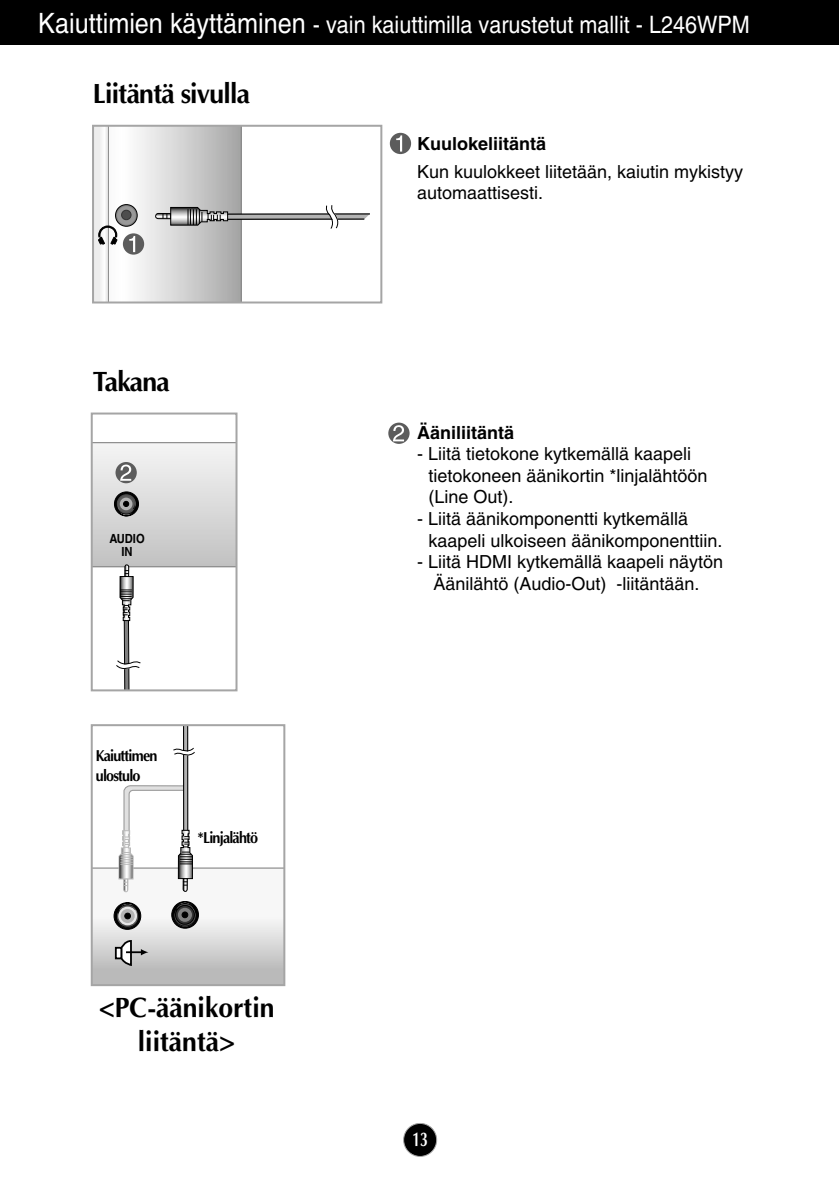
<style>
.page{position:relative;width:839px;height:1189px;background:#fff}
.page>*{position:absolute;margin:0;border:0;box-sizing:border-box;transform-origin:0 0}
.t1{font:700 28px/34px "Optima";color:#000;text-align:center;scale:.95 1}
.t2{font:700 28px "Optima";letter-spacing:-.03em;color:#000;scale:.95 1}
.t3{font:24px "Helvetica";color:#fff;scale:.9 1}
.t4{font:700 20px "Optima";color:#fff;scale:.7 1}
.t5{font:18px/21.6px "Helvetica";color:#000}
.t6{font:700 18px "Helvetica";color:#000}
.t7{font:700 16px/20px "Optima";letter-spacing:-.055em;color:#000;scale:.9 1}
.t8{font:700 12.6px/12.8px "Helvetica";color:#000;text-align:center;scale:.89 1}
.s1{font-size:28px}
</style>
<div class="page">
<div style="left:403px;top:1123px;width:33px;height:33px;background:#000;border-radius:50%"></div>
<div style="left:403px;top:1123px;width:34px;height:34px;border:2px solid #a5a5a5;border-radius:50%"></div>
<div style="left:0;top:0;width:839px;height:45px;background:#000"></div>
<div style="left:92px;top:125px;width:290px;height:178px;border:2px solid #a5a5a5"></div>
<div style="left:91px;top:412px;width:146px;height:279px;border:2px solid #a5a5a5"></div>
<svg style="left:94px;top:727px;width:188px;height:256px"></svg>
<div style="left:91px;top:724px;width:194px;height:262px;border:2px solid #a5a5a5"></div>
<svg style="left:93px;top:126px;width:278px;height:176px"></svg>
<div style="left:390px;top:133px;width:21px;height:21px;background:#5c5c5c;border-radius:50%"></div>
<svg style="left:396px;top:135px;width:6px;height:17px"></svg>
<svg style="left:388px;top:422px;width:21px;height:22px"></svg>
<svg style="left:393px;top:425px;width:11px;height:16px"></svg>
<svg style="left:92px;top:442px;width:144px;height:248px"></svg>
<h2 class="t3" style="left:38px;top:16px;width:792px"><span class="s1">Kaiuttimien käyttäminen</span> - vain kaiuttimilla varustetut mallit - L246WPM</h2>
<h1 class="t2" style="left:93px;top:81px;width:167px">Liitäntä sivulla</h1>
<h1 class="t2" style="left:93px;top:370px;width:83px">Takana</h1>
<p class="t8" style="left:109px;top:533px;width:41px">AUDIO<br>IN</p>
<p class="t7" style="left:96px;top:747px;width:70px">Kaiuttimen ulostulo</p>
<p class="t7" style="left:197px;top:829px;width:69px">*Linjalähtö</p>
<h1 class="t1" style="left:99px;top:993px;width:186px">&lt;PC-äänikortin liitäntä&gt;</h1>
<p class="t6" style="left:417px;top:137px;width:130px">Kuulokeliitäntä</p>
<p class="t5" style="left:417px;top:162px;width:328px">Kun kuulokkeet liitetään, kaiutin mykistyy automaattisesti.</p>
<p class="t6" style="left:417px;top:425px;width:98px">Ääniliitäntä</p>
<p class="t5" style="left:428px;top:445px;width:281px;text-indent:-11px">- Liitä tietokone kytkemällä kaapeli tietokoneen äänikortin *linjalähtöön (Line Out).</p>
<p class="t5" style="left:428px;top:509px;width:296px;text-indent:-11px">- Liitä äänikomponentti kytkemällä kaapeli ulkoiseen äänikomponenttiin.</p>
<p class="t5" style="left:417px;top:553px;width:308px;text-align:center">- Liitä HDMI kytkemällä kaapeli näytön<br>Äänilähtö (Audio-Out) -liitäntään.</p>
<p class="t4" style="left:412px;top:1131px;width:23px">13</p>
</div>
